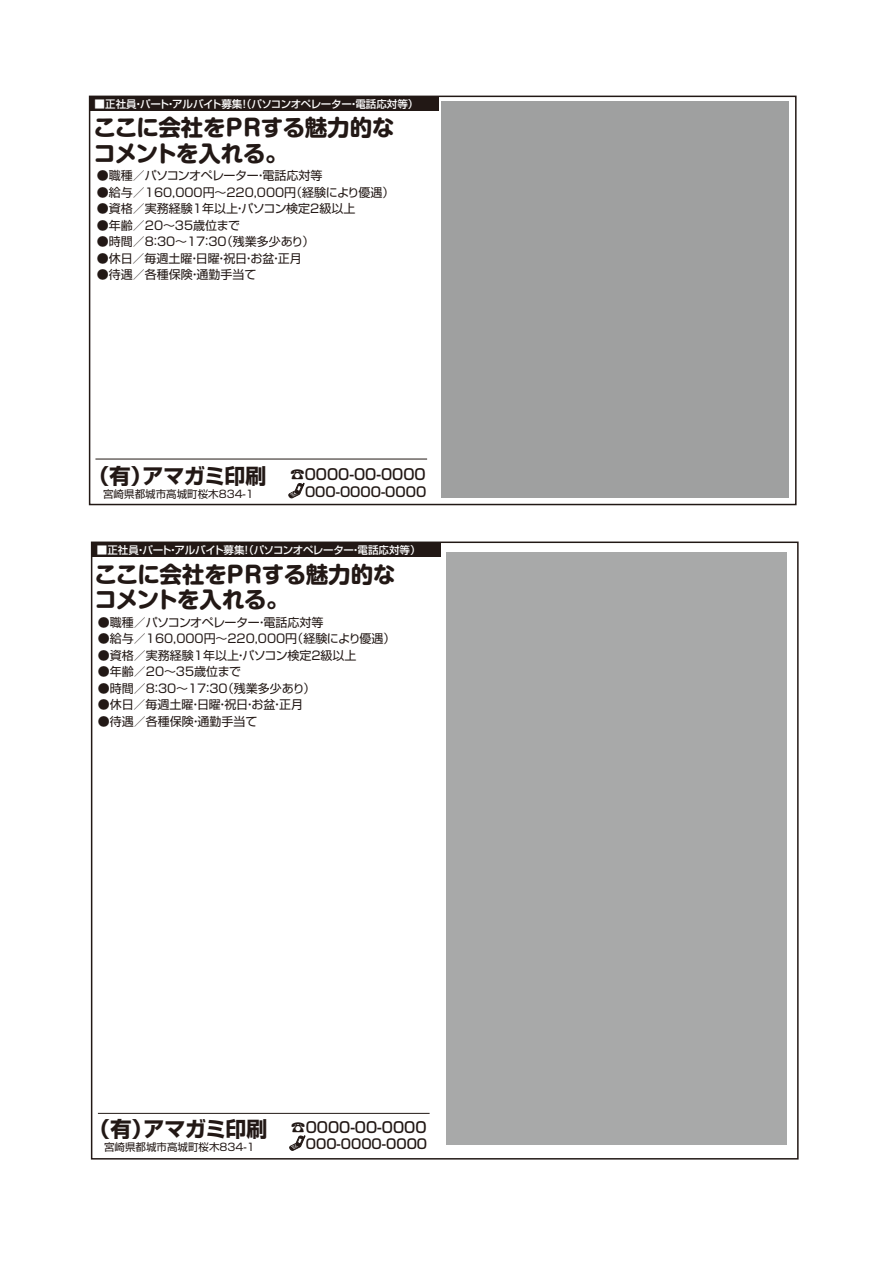
<style>
.page{position:relative;width:893px;height:1263px;background:#fff}
.page>*{position:absolute;margin:0;border:0;box-sizing:border-box;transform-origin:0 0}
.t1{font:700 22.5px/25.5px "Shin M Go Pro";letter-spacing:-.01em;color:#221815}
.t2{font:500 15px "Shin Go Pro";color:#221815}
.t3{font:500 13.5px "Shin Go Pro";color:#221815}
.t4{font:12px "Shin Go Pro";color:#221815}
.t5{font:12px "Shin Go Pro";letter-spacing:-.03em;color:#221815}
.t6{font:500 10.5px "Shin Go Pro";letter-spacing:-.03em;color:#fff}
.t7{font:10.5px "Shin Go Pro";color:#221815}
.s1{font-weight:700;font-size:21px}
</style>
<div class="page">
<div style="left:92px;top:542px;width:348px;height:15px;background:#221815"></div>
<hr style="left:98px;top:1113px;width:331px;height:1px;background:#221815">
<svg style="left:289px;top:1136px;width:16px;height:15px"></svg>
<div style="left:446px;top:552px;width:341px;height:593px;background:#a8a9a9"></div>
<div style="left:90px;top:96px;width:348px;height:15px;background:#221815"></div>
<div style="left:89px;top:96px;width:707px;height:409px;border:2px solid #221815"></div>
<hr style="left:95px;top:459px;width:332px;height:1px;background:#221815">
<svg style="left:288px;top:483px;width:16px;height:15px"></svg>
<div style="left:441px;top:101px;width:347px;height:397px;background:#9fa0a0"></div>
<p class="t6" style="left:95px;top:96px;width:325px">■正社員・パート・アルバイト募集！（パソコンオペレーター・電話応対等）</p>
<h1 class="t1" style="left:93px;top:112px;width:303px">ここに会社をPRする魅力的なコメントを入れる。</h1>
<p class="t5" style="left:97px;top:166px;width:227px">●職種／パソコンオペレーター・電話応対等</p>
<p class="t4" style="left:97px;top:182px;width:299px">●給与／160,000円～220,000円（経験により優遇）</p>
<p class="t4" style="left:97px;top:199px;width:260px">●資格／実務経験1年以上・パソコン検定2級以上</p>
<p class="t4" style="left:97px;top:215px;width:145px">●年齢／20～35歳位まで</p>
<p class="t4" style="left:97px;top:232px;width:219px">●時間／8：30～17：30（残業多少あり）</p>
<p class="t4" style="left:97px;top:248px;width:206px">●休日／毎週土曜・日曜・祝日・お盆・正月</p>
<p class="t4" style="left:97px;top:265px;width:161px">●待遇／各種保険・通勤手当て</p>
<p class="t2" style="left:88px;top:462px;width:339px"><span class="s1">（有）アマガミ印刷</span> ☎0000-00-0000</p>
<p class="t7" style="left:103px;top:486px;width:152px">宮崎県都城市高城町桜木834-1</p>
<p class="t3" style="left:305px;top:481px;width:123px">000-0000-0000</p>
<p class="t6" style="left:97px;top:542px;width:325px">■正社員・パート・アルバイト募集！（パソコンオペレーター・電話応対等）</p>
<h1 class="t1" style="left:94px;top:559px;width:303px">ここに会社をPRする魅力的なコメントを入れる。</h1>
<p class="t5" style="left:98px;top:612px;width:227px">●職種／パソコンオペレーター・電話応対等</p>
<p class="t4" style="left:98px;top:629px;width:299px">●給与／160,000円～220,000円（経験により優遇）</p>
<p class="t4" style="left:98px;top:645px;width:260px">●資格／実務経験1年以上・パソコン検定2級以上</p>
<p class="t4" style="left:98px;top:662px;width:145px">●年齢／20～35歳位まで</p>
<p class="t4" style="left:98px;top:678px;width:219px">●時間／8：30～17：30（残業多少あり）</p>
<p class="t4" style="left:98px;top:695px;width:206px">●休日／毎週土曜・日曜・祝日・お盆・正月</p>
<p class="t4" style="left:98px;top:711px;width:161px">●待遇／各種保険・通勤手当て</p>
<p class="t2" style="left:89px;top:1115px;width:339px"><span class="s1">（有）アマガミ印刷</span> ☎0000-00-0000</p>
<p class="t7" style="left:104px;top:1138px;width:152px">宮崎県都城市高城町桜木834-1</p>
<p class="t3" style="left:306px;top:1133px;width:123px">000-0000-0000</p>
</div>
